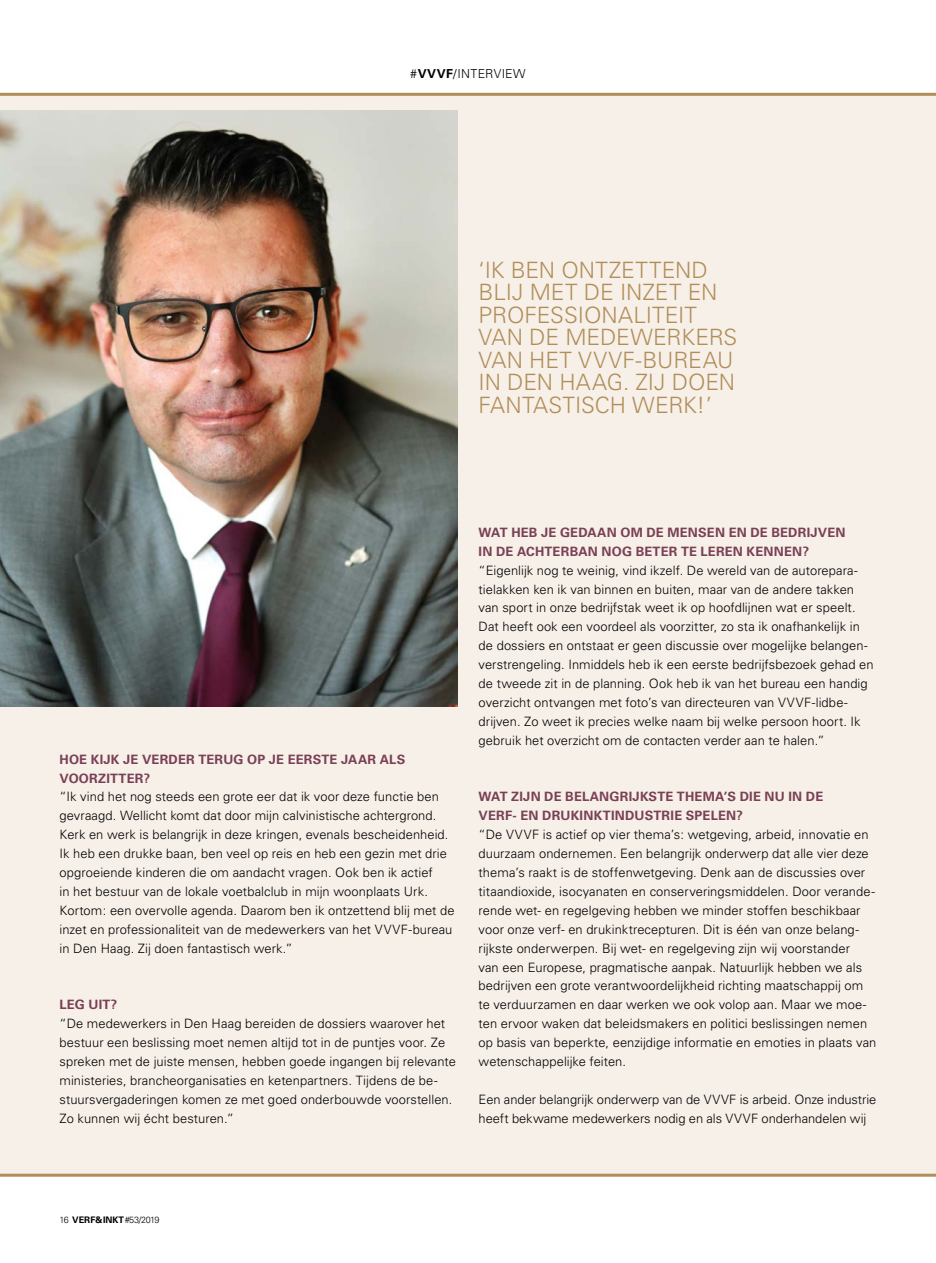
<style>
.page{position:relative;width:936px;height:1263px;background:#fff}
.page>*{position:absolute;margin:0;border:0;box-sizing:border-box;transform-origin:0 0}
.t1{font:300 22.5px/22.5px "Univers";letter-spacing:-.005em;color:#b18e58}
.t2{font:300 12.9px/18.9px "Univers";letter-spacing:.005em;color:#000}
.t3{font:700 12.9px/18.9px "Univers";letter-spacing:.015em;color:#7a4055}
.t4{font:300 12.3px "Univers";letter-spacing:.02em;color:#000}
.t5{font:300 9px "Univers";letter-spacing:-.075em;color:#000}
.s1{font-weight:700}
</style>
<div class="page">
<div style="left:0;top:94px;width:935px;height:1080px;background:#f7f0e9"></div>
<img style="left:0;top:111px;width:457px;height:596px">
<hr style="left:0;top:93px;width:935px;height:3px;background:#b18e58">
<hr style="left:0;top:1174px;width:935px;height:3px;background:#b18e58">
<p class="t4" style="left:410px;top:66px;width:117px">#<span class="s1">VVVF</span>/INTERVIEW</p>
<h1 class="t1" style="left:478px;top:259px;width:260px">‘IK BEN ONTZETTEND<br>BLIJ MET DE INZET EN<br>PROFESSIONALITEIT<br>VAN DE MEDEWERKERS<br>VAN HET VVVF-BUREAU<br>IN DEN HAAG. ZIJ DOEN<br>FANTASTISCH WERK!’</h1>
<p class="t3" style="left:60px;top:750px;width:347px">HOE KIJK JE VERDER TERUG OP JE EERSTE JAAR ALS<br>VOORZITTER?</p>
<p class="t2" style="left:60px;top:787px;width:396px">“Ik vind het nog steeds een grote eer dat ik voor deze functie ben gevraagd. Wellicht komt dat door mijn calvinistische achtergrond.<br>Kerk en werk is belangrijk in deze kringen, evenals bescheidenheid.<br>Ik heb een drukke baan, ben veel op reis en heb een gezin met drie opgroeiende kinderen die om aandacht vragen. Ook ben ik actief<br>in het bestuur van de lokale voetbalclub in mijn woonplaats Urk.<br>Kortom: een overvolle agenda. Daarom ben ik ontzettend blij met de inzet en professionaliteit van de medewerkers van het VVVF-bureau in Den Haag. Zij doen fantastisch werk.”</p>
<p class="t3" style="left:60px;top:995px;width:59px">LEG UIT?</p>
<p class="t2" style="left:60px;top:1014px;width:398px">“De medewerkers in Den Haag bereiden de dossiers waarover het bestuur een beslissing moet nemen altijd tot in de puntjes voor. Ze spreken met de juiste mensen, hebben goede ingangen bij relevante ministeries, brancheorganisaties en ketenpartners. Tijdens de be&shy;stuursvergaderingen komen ze met goed onderbouwde voorstellen.<br>Zo kunnen wij écht besturen.”</p>
<p class="t3" style="left:478px;top:523px;width:368px">WAT HEB JE GEDAAN OM DE MENSEN EN DE BEDRIJVEN<br>IN DE ACHTERBAN NOG BETER TE LEREN KENNEN?</p>
<p class="t2" style="left:478px;top:561px;width:396px">“Eigenlijk nog te weinig, vind ikzelf. De wereld van de autorepara&shy;tielakken ken ik van binnen en buiten, maar van de andere takken van sport in onze bedrijfstak weet ik op hoofdlijnen wat er speelt.<br>Dat heeft ook een voordeel als voorzitter, zo sta ik onafhankelijk in de dossiers en ontstaat er geen discussie over mogelijke belangen&shy;verstrengeling. Inmiddels heb ik een eerste bedrijfsbezoek gehad en de tweede zit in de planning. Ook heb ik van het bureau een handig overzicht ontvangen met foto’s van directeuren van VVVF-lidbe&shy;drijven. Zo weet ik precies welke naam bij welke persoon hoort. Ik gebruik het overzicht om de contacten verder aan te halen.”</p>
<p class="t3" style="left:478px;top:787px;width:346px">WAT ZIJN DE BELANGRIJKSTE THEMA’S DIE NU IN DE<br>VERF- EN DRUKINKTINDUSTRIE SPELEN?</p>
<p class="t2" style="left:478px;top:825px;width:399px">“De VVVF is actief op vier thema’s: wetgeving, arbeid, innovatie en duurzaam ondernemen. Een belangrijk onderwerp dat alle vier deze thema’s raakt is de stoffenwetgeving. Denk aan de discussies over titaandioxide, isocyanaten en conserveringsmiddelen. Door verande&shy;rende wet- en regelgeving hebben we minder stoffen beschikbaar voor onze verf- en drukinktrecepturen. Dit is één van onze belang&shy;rijkste onderwerpen. Bij wet- en regelgeving zijn wij voorstander<br>van een Europese, pragmatische aanpak. Natuurlijk hebben we als bedrijven een grote verantwoordelijkheid richting maatschappij om te verduurzamen en daar werken we ook volop aan. Maar we moe&shy;ten ervoor waken dat beleidsmakers en politici beslissingen nemen op basis van beperkte, eenzijdige informatie en emoties in plaats van wetenschappelijke feiten.</p>
<p class="t2" style="left:478px;top:1090px;width:399px">Een ander belangrijk onderwerp van de VVVF is arbeid. Onze industrie heeft bekwame medewerkers nodig en als VVVF onderhandelen wij</p>
<p class="t5" style="left:60px;top:1215px;width:101px">16 <span class="s1">VERF&amp; INKT</span> #53/2019</p>
</div>
